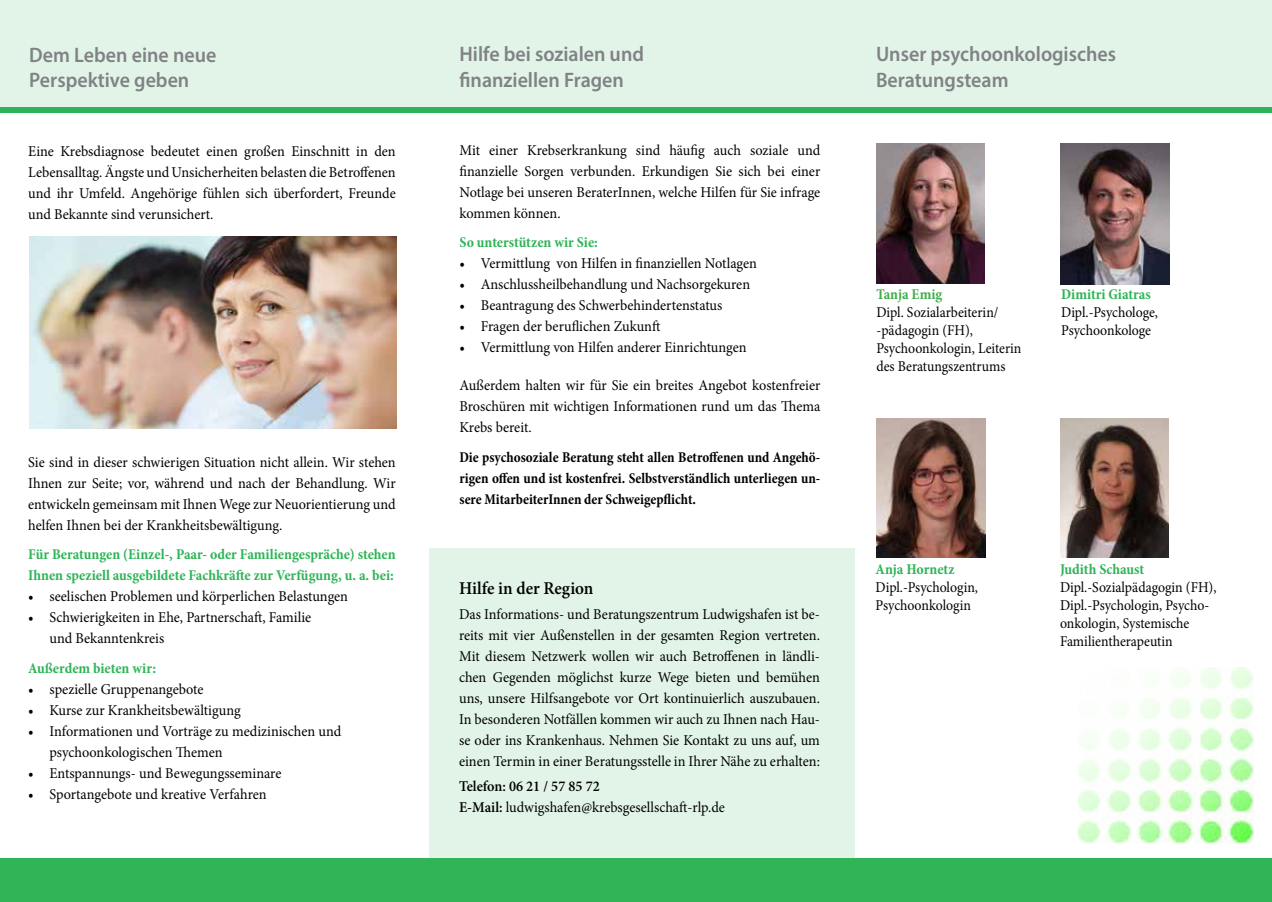
<style>
.page{position:relative;width:1272px;height:902px;background:#fff}
.page>*{position:absolute;margin:0;border:0;box-sizing:border-box;transform-origin:0 0}
.t1{font:600 21px/25.2px "Myriad Pro";color:#808285;scale:.95 1}
.t2{font:600 18px "Minion Pro";color:#000;scale:.95 1}
.t3{font:15px/21px "Minion Pro";color:#000;text-align:justify;scale:.95 1}
.t4{font:15px/18px "Minion Pro";color:#000;scale:.92 1}
.t5{font:700 condensed 15px/21px "Minion Pro";color:#2fb457}
.t6{font:700 condensed 15px/21px "Minion Pro";color:#000;text-align:justify;scale:.95 1}
.t7{font:700 condensed 15px "Minion Pro";color:#41ad49}
.s1{font-weight:600}
</style>
<div class="page">
<img style="left:1078px;top:667px;width:175px;height:176px">
<div style="left:0;top:858px;width:1271px;height:43px;background:#2fb457"></div>
<div style="left:0;top:0;width:1271px;height:107px;background:#e2f4e7"></div>
<div style="left:0;top:107px;width:1271px;height:6px;background:#2fb457"></div>
<img style="left:30px;top:236px;width:367px;height:192px">
<div style="left:429px;top:548px;width:426px;height:310px;background:#e2f4e7"></div>
<img style="left:1060px;top:144px;width:109px;height:140px">
<img style="left:876px;top:418px;width:109px;height:140px">
<img style="left:1060px;top:418px;width:108px;height:140px">
<img style="left:876px;top:144px;width:108px;height:139px">
<h1 class="t1" style="left:29px;top:42px;width:198px">Dem Leben eine neue<br>Perspektive geben</h1>
<h1 class="t1" style="left:459px;top:41px;width:196px">Hilfe bei sozialen und finanziellen Fragen</h1>
<h1 class="t1" style="left:876px;top:41px;width:254px">Unser psychoonkologisches<br>Beratungsteam</h1>
<p class="t3" style="left:28px;top:140px;width:388px">Eine Krebsdiagnose bedeutet einen großen Einschnitt in den Lebensalltag. Ängste und Unsicherheiten belasten die Betroffenen und ihr Umfeld. Angehörige fühlen sich überfordert, Freunde und Bekannte sind verunsichert.</p>
<p class="t3" style="left:28px;top:451px;width:388px">Sie sind in dieser schwierigen Situation nicht allein. Wir stehen Ihnen zur Seite; vor, während und nach der Behandlung. Wir entwickeln gemeinsam mit Ihnen Wege zur Neuorientierung und helfen Ihnen bei der Krankheitsbewältigung.</p>
<p class="t5" style="left:28px;top:544px;width:369px">Für Beratungen (Einzel-, Paar- oder Familiengespräche) stehen<br>Ihnen speziell ausgebildete Fachkräfte zur Verfügung, u. a. bei:</p>
<p class="t3" style="left:28px;top:586px;width:338px">• seelischen Problemen und körperlichen Belastungen</p>
<p class="t3" style="left:49px;top:607px;width:277px;text-indent:-21px">• Schwierigkeiten in Ehe, Partnerschaft, Familie und Bekanntenkreis</p>
<p class="t5" style="left:28px;top:657px;width:129px">Außerdem bieten wir:</p>
<p class="t3" style="left:28px;top:678px;width:186px">• spezielle Gruppenangebote</p>
<p class="t3" style="left:28px;top:699px;width:225px">• Kurse zur Krankheitsbewältigung</p>
<p class="t3" style="left:49px;top:720px;width:309px;text-indent:-21px">• Informationen und Vorträge zu medizinischen und psychoonkologischen Themen</p>
<p class="t3" style="left:28px;top:762px;width:268px">• Entspannungs- und Bewegungsseminare</p>
<p class="t3" style="left:28px;top:783px;width:252px">• Sportangebote und kreative Verfahren</p>
<p class="t3" style="left:459px;top:139px;width:381px">Mit einer Krebserkrankung sind häufig auch soziale und finanzielle Sorgen verbunden. Erkundigen Sie sich bei einer Notlage bei unseren BeraterInnen, welche Hilfen für Sie infrage kommen können.</p>
<p class="t5" style="left:459px;top:232px;width:140px">So unterstützen wir Sie:</p>
<p class="t3" style="left:459px;top:253px;width:315px">• Vermittlung von Hilfen in finanziellen Notlagen</p>
<p class="t3" style="left:459px;top:274px;width:307px">• Anschlussheilbehandlung und Nachsorgekuren</p>
<p class="t3" style="left:459px;top:295px;width:278px">• Beantragung des Schwerbehindertenstatus</p>
<p class="t3" style="left:459px;top:316px;width:213px">• Fragen der beruflichen Zukunft</p>
<p class="t3" style="left:459px;top:337px;width:304px">• Vermittlung von Hilfen anderer Einrichtungen</p>
<p class="t3" style="left:459px;top:375px;width:381px">Außerdem halten wir für Sie ein breites Angebot kostenfreier Broschüren mit wichtigen Informationen rund um das Thema Krebs bereit.</p>
<p class="t6" style="left:459px;top:446px;width:381px">Die psychosoziale Beratung steht allen Betroffenen und Angehö&shy;rigen offen und ist kostenfrei. Selbstverständlich unterliegen un&shy;sere MitarbeiterInnen der Schweigepflicht.</p>
<p class="t2" style="left:459px;top:575px;width:143px">Hilfe in der Region</p>
<p class="t3" style="left:459px;top:603px;width:381px">Das Informations- und Beratungszentrum Ludwigshafen ist be&shy;reits mit vier Außenstellen in der gesamten Region vertreten.<br>Mit diesem Netzwerk wollen wir auch Betroffenen in ländli&shy;chen Gegenden möglichst kurze Wege bieten und bemühen uns, unsere Hilfsangebote vor Ort kontinuierlich auszubauen.<br>In besonderen Notfällen kommen wir auch zu Ihnen nach Hau&shy;se oder ins Krankenhaus. Nehmen Sie Kontakt zu uns auf, um einen Termin in einer Beratungsstelle in Ihrer Nähe zu erhalten:</p>
<p class="t3" style="left:459px;top:775px;width:281px"><span class="s1">Telefon: 06 21 / 57 85 72<br>E-Mail:</span> ludwigshafen@krebsgesellschaft-rlp.de</p>
<p class="t7" style="left:876px;top:284px;width:67px">Tanja Emig</p>
<p class="t4" style="left:876px;top:303px;width:159px">Dipl. Sozialarbeiterin/ -pädagogin (FH),<br>Psychoonkologin, Leiterin des Beratungszentrums</p>
<p class="t5" style="left:1061px;top:284px;width:91px">Dimitri Giatras</p>
<p class="t4" style="left:1061px;top:303px;width:107px">Dipl.-Psychologe,<br>Psychoonkologe</p>
<p class="t5" style="left:875px;top:558px;width:80px">Anja Hornetz</p>
<p class="t4" style="left:875px;top:578px;width:113px">Dipl.-Psychologin,<br>Psychoonkologin</p>
<p class="t5" style="left:1059px;top:558px;width:86px">Judith Schaust</p>
<p class="t4" style="left:1059px;top:578px;width:172px">Dipl.-Sozialpädagogin (FH),<br>Dipl.-Psychologin, Psycho&shy;onkologin, Systemische<br>Familientherapeutin</p>
</div>
